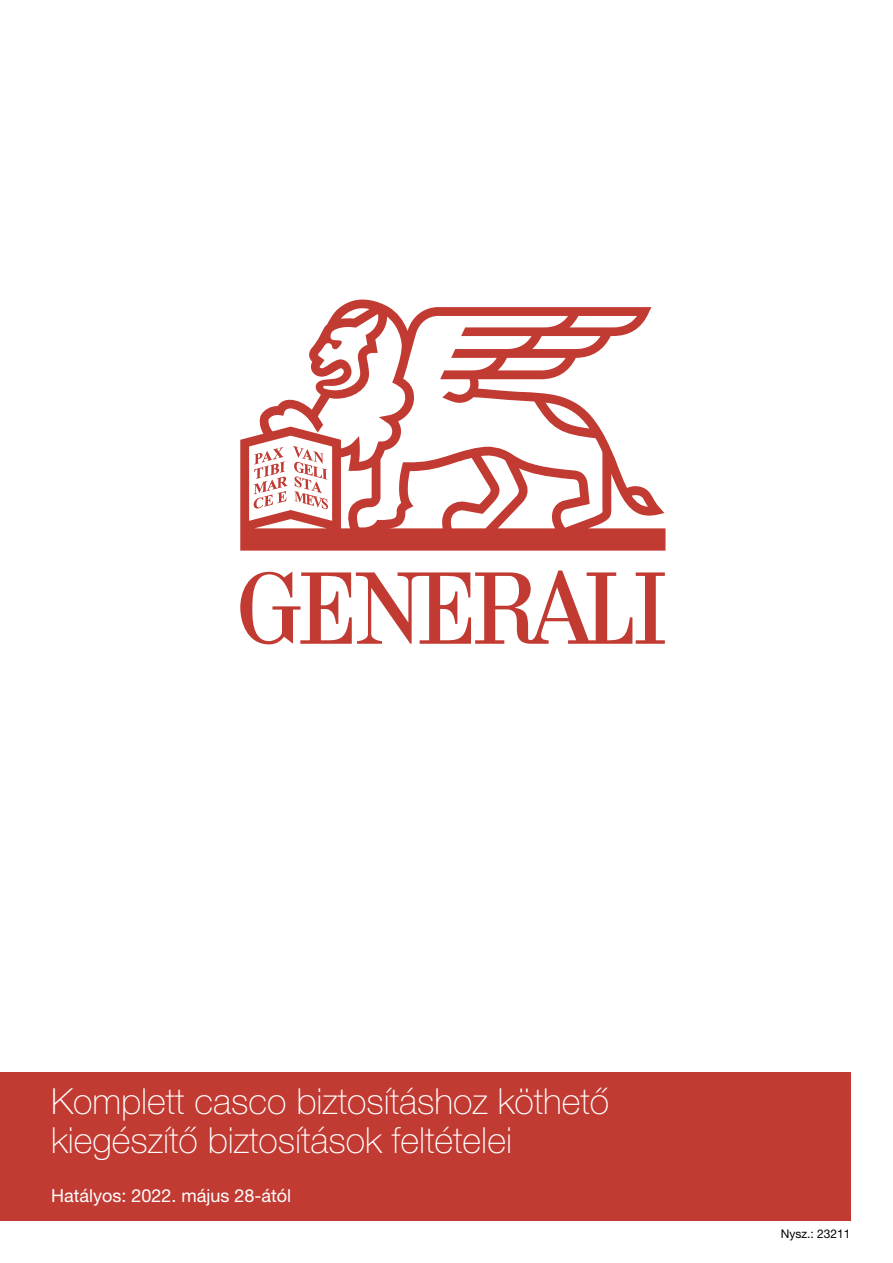
<style>
.page{position:relative;width:893px;height:1263px;background:#fff}
.page>*{position:absolute;margin:0;border:0;box-sizing:border-box;transform-origin:0 0}
.t1{font:100 36px/39px "Helvetica Neue LT Pro";color:#fff}
.t2{font:18px "Helvetica Neue LT Pro";color:#fff}
.t3{font:12px "Helvetica Neue LT Pro";color:#000}
</style>
<div class="page">
<div style="left:0;top:1071px;width:850px;height:149px;background:#c23b33"></div>
<svg style="left:240px;top:299px;width:425px;height:345px"></svg>
<p class="t1" style="left:51px;top:1082px;width:560px">Komplett casco biztosításhoz köthető kiegészítő biztosítások feltételei</p>
<p class="t2" style="left:51px;top:1184px;width:242px">Hatályos: 2022. május 28-ától</p>
<p class="t3" style="left:781px;top:1226px;width:71px">Nysz.: 23211</p>
</div>
